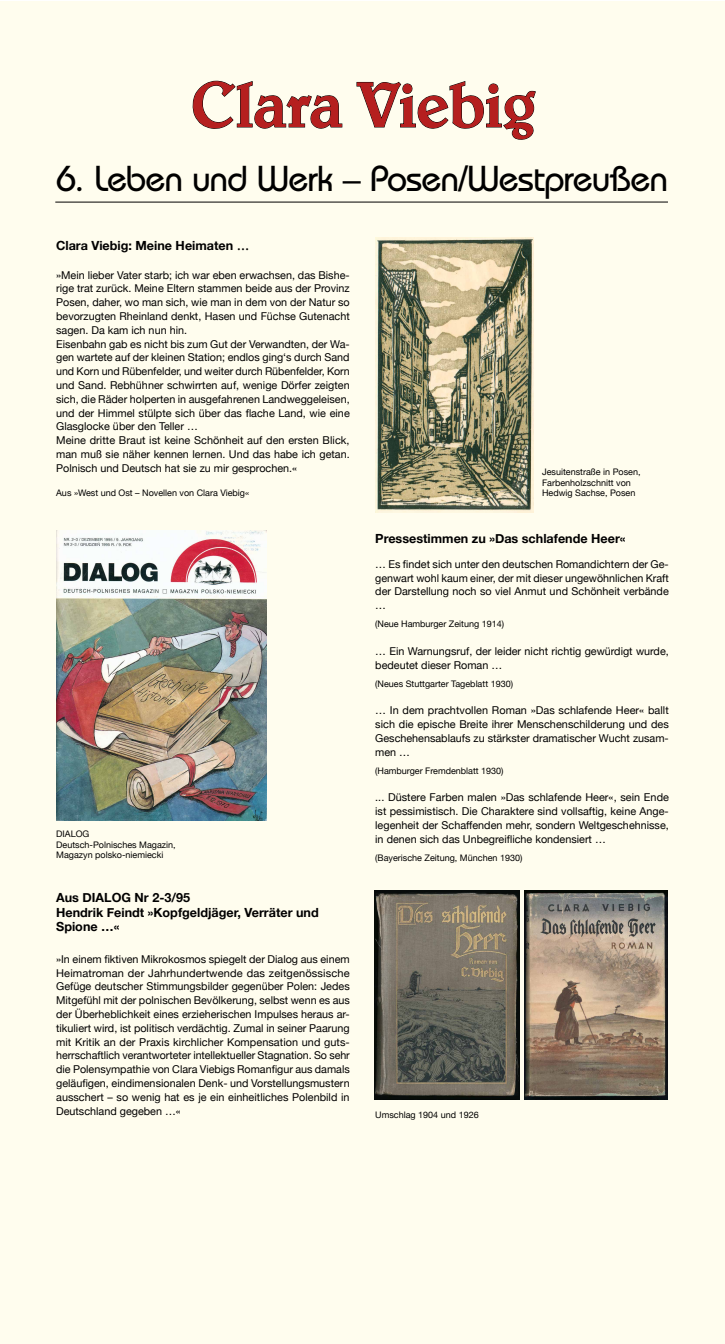
<style>
.page{position:relative;width:725px;height:1344px;background:#fff}
.page>*{position:absolute;margin:0;border:0;box-sizing:border-box;transform-origin:0 0}
.t1{font:60px "Bienvenue";letter-spacing:-.005em;color:#b51f1f}
.t2{font:500 36px "Bauhaus";letter-spacing:-.025em;color:#000}
.t3{font:700 12.6px/14.4px "Helvetica Neue";color:#000}
.t4{font:10.8px/13.8px "Helvetica Neue";color:#000;text-align:justify}
.t5{font:9px/10.8px "Helvetica Neue";color:#000}
.s1{font-family:"Palatino"}
</style>
<div class="page">
<div style="left:0;top:2px;width:725px;height:1342px;background:#fffdee"></div>
<svg style="left:192px;top:81px;width:150px;height:48px"></svg>
<svg style="left:356px;top:81px;width:180px;height:59px"></svg>
<hr style="left:55px;top:202px;width:613px;height:1px;background:#000">
<img style="left:375px;top:890px;width:144px;height:209px">
<img style="left:524px;top:890px;width:143px;height:209px">
<img style="left:375px;top:237px;width:158px;height:275px">
<img style="left:56px;top:531px;width:211px;height:289px">
<h1 class="t1" style="left:191px;top:69px;width:346px">Clara Viebig</h1>
<h2 class="t2" style="left:56px;top:157px;width:613px">6. Leben und Werk – Posen/Westpreußen</h2>
<p class="t3" style="left:56px;top:238px;width:195px">Clara Viebig: Meine Heimaten <span class="s1">…</span></p>
<p class="t4" style="left:56px;top:268px;width:295px;text-align:left">»Mein lieber Vater starb; ich war eben erwachsen, das Bishe&shy;rige trat zurück. Meine Eltern stammen beide aus der Provinz Posen, daher, wo man sich, wie man in dem von der Natur so bevorzugten Rheinland denkt, Hasen und Füchse Gutenacht sagen. Da kam ich nun hin.<br>Eisenbahn gab es nicht bis zum Gut der Verwandten, der Wa&shy;gen wartete auf der kleinen Station; endlos ging‘s durch Sand und Korn und Rübenfelder, und weiter durch Rübenfelder, Korn und Sand. Rebhühner schwirrten auf, wenige Dörfer zeigten sich, die Räder holperten in ausgefahrenen Landweggeleisen, und der Himmel stülpte sich über das flache Land, wie eine Glasglocke über den Teller …<br>Meine dritte Braut ist keine Schönheit auf den ersten Blick, man muß sie näher kennen lernen. Und das habe ich getan.<br>Polnisch und Deutsch hat sie zu mir gesprochen.«</p>
<p class="t5" style="left:56px;top:488px;width:195px">Aus »West und Ost – Novellen von Clara Viebig«</p>
<p class="t5" style="left:56px;top:829px;width:121px">DIALOG<br>Deutsch-Polnisches Magazin,<br>Magazyn polsko-niemiecki</p>
<p class="t3" style="left:56px;top:891px;width:264px">Aus DIALOG Nr 2-3/95<br>Hendrik Feindt »Kopfgeldjäger, Verräter und<br>Spione …«</p>
<p class="t4" style="left:56px;top:952px;width:295px">»In einem fiktiven Mikrokosmos spiegelt der Dialog aus einem Heimatroman der Jahrhundertwende das zeitgenössische Gefüge deutscher Stimmungsbilder gegenüber Polen: Jedes Mitgefühl mit der polnischen Bevölkerung, selbst wenn es aus der Überheblichkeit eines erzieherischen Impulses heraus ar&shy;tikuliert wird, ist politisch verdächtig. Zumal in seiner Paarung mit Kritik an der Praxis kirchlicher Kompensation und guts&shy;herrschaftlich verantworteter intellektueller Stagnation. So sehr die Polensympathie von Clara Viebigs Romanfigur aus damals geläufigen, eindimensionalen Denk- und Vorstellungsmustern ausschert – so wenig hat es je ein einheitliches Polenbild in Deutschland gegeben …«</p>
<p class="t5" style="left:542px;top:467px;width:100px">Jesuitenstraße in Posen,<br>Farbenholzschnitt von<br>Hedwig Sachse, Posen</p>
<p class="t3" style="left:375px;top:532px;width:252px">Pressestimmen zu »Das schlafende Heer«</p>
<p class="t4" style="left:375px;top:558px;width:295px">… Es findet sich unter den deutschen Romandichtern der Ge&shy;genwart wohl kaum einer, der mit dieser ungewöhnlichen Kraft der Darstellung noch so viel Anmut und Schönheit verbände …</p>
<p class="t5" style="left:375px;top:619px;width:130px">(Neue Hamburger Zeitung 1914)</p>
<p class="t4" style="left:375px;top:645px;width:295px">… Ein Warnungsruf, der leider nicht richtig gewürdigt wurde, bedeutet dieser Roman …</p>
<p class="t5" style="left:375px;top:678px;width:139px">(Neues Stuttgarter Tageblatt 1930)</p>
<p class="t4" style="left:375px;top:704px;width:295px">… In dem prachtvollen Roman »Das schlafende Heer« ballt sich die epische Breite ihrer Menschenschilderung und des Geschehensablaufs zu stärkster dramatischer Wucht zusam&shy;men …</p>
<p class="t5" style="left:375px;top:765px;width:130px">(Hamburger Fremdenblatt 1930)</p>
<p class="t4" style="left:375px;top:791px;width:295px">... Düstere Farben malen »Das schlafende Heer«, sein Ende ist pessimistisch. Die Charaktere sind vollsaftig, keine Ange&shy;legenheit der Schaffenden mehr, sondern Weltgeschehnisse, in denen sich das Unbegreifliche kondensiert …</p>
<p class="t5" style="left:375px;top:852px;width:149px">(Bayerische Zeitung, München 1930)</p>
<p class="t5" style="left:375px;top:1110px;width:105px">Umschlag 1904 und 1926</p>
</div>
